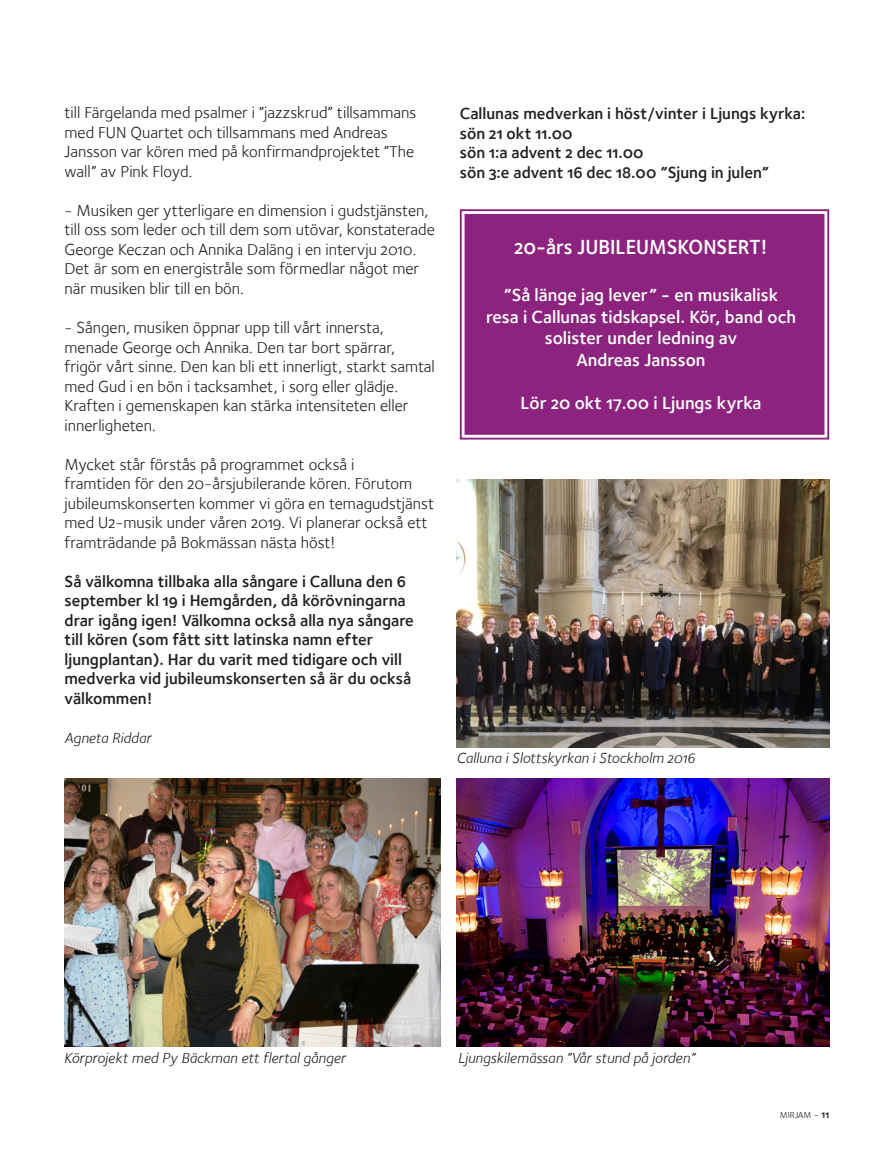
<style>
.page{position:relative;width:893px;height:1149px;background:#fff}
.page>*{position:absolute;margin:0;border:0;box-sizing:border-box;transform-origin:0 0}
.t1{font:21px "Foundry Sterling Demi OSF";color:#fff;scale:.96 1}
.t2{font:18px/21.6px "Foundry Sterling Demi OSF";color:#fff;text-align:center}
.t3{font:16.5px/19.5px "Foundry Sterling Book OSF";color:#231f20}
.t4{font:16.5px/19.5px "Foundry Sterling Demi OSF";color:#231f20}
.t5{font:15px "Foundry Sterling Book Italic OSF";color:#231f20}
.t6{font:9px "Foundry Sterling Book OSF";color:#231f20}
.s1{font-size:10.5px}
.s2{font-family:"Foundry Sterling Demi OSF";font-size:10.5px}
</style>
<div class="page">
<img style="left:64px;top:778px;width:377px;height:268px">
<img style="left:456px;top:778px;width:373px;height:268px">
<img style="left:456px;top:479px;width:373px;height:268px">
<svg style="left:459px;top:209px;width:371px;height:231px;background:#912e85"></svg>
<div style="left:465px;top:214px;width:359px;height:220px;border:4px solid #8c237f"></div>
<div style="left:471px;top:220px;width:347px;height:208px;border:2px solid #8c237f"></div>
<p class="t3" style="left:65px;top:103px;width:353px">till Färgelanda med psalmer i ”jazzskrud” tillsammans med FUN Quartet och tillsammans med Andreas Jansson var kören med på konfirmandprojektet ”The wall” av Pink Floyd.</p>
<p class="t3" style="left:65px;top:200px;width:372px">- Musiken ger ytterligare en dimension i gudstjänsten, till oss som leder och till dem som utövar, konstaterade George Keczan och Annika Daläng i en intervju 2010.<br>Det är som en energistråle som förmedlar något mer när musiken blir till en bön.</p>
<p class="t3" style="left:65px;top:317px;width:372px">- Sången, musiken öppnar upp till vårt innersta, menade George och Annika. Den tar bort spärrar, frigör vårt sinne. Den kan bli ett innerligt, starkt samtal med Gud i en bön i tacksamhet, i sorg eller glädje.<br>Kraften i gemenskapen kan stärka intensiteten eller innerligheten.</p>
<p class="t3" style="left:65px;top:454px;width:371px">Mycket står förstås på programmet också i<br>framtiden för den 20-årsjubilerande kören. Förutom jubileumskonserten kommer vi göra en temagudstjänst med U2-musik under våren 2019. Vi planerar också ett framträdande på Bokmässan nästa höst!</p>
<p class="t4" style="left:65px;top:571px;width:351px">Så välkomna tillbaka alla sångare i Calluna den 6 september kl 19 i Hemgården, då körövningarna drar igång igen! Välkomna också alla nya sångare till kören (som fått sitt latinska namn efter ljungplantan). Har du varit med tidigare och vill medverka vid jubileumskonserten så är du också välkommen!</p>
<p class="t5" style="left:65px;top:728px;width:88px">Agneta Riddar</p>
<p class="t4" style="left:460px;top:104px;width:347px">Callunas medverkan i höst/vinter i Ljungs kyrka: sön 21 okt 11.00<br>sön 1:a advent 2 dec 11.00<br>sön 3:e advent 16 dec 18.00 ”Sjung in julen”</p>
<p class="t1" style="left:514px;top:235px;width:265px">20-års JUBILEUMSKONSERT!</p>
<p class="t2" style="left:486px;top:284px;width:311px">”Så länge jag lever” - en musikalisk resa i Callunas tidskapsel. Kör, band och solister under ledning av<br>Andreas Jansson</p>
<p class="t2" style="left:521px;top:392px;width:242px">Lör 20 okt 17.00 i Ljungs kyrka</p>
<p class="t5" style="left:457px;top:749px;width:240px">Calluna i Slottskyrkan i Stockholm 2016</p>
<p class="t5" style="left:64px;top:1048px;width:284px">Körprojekt med Py Bäckman ett flertal gånger</p>
<p class="t5" style="left:458px;top:1048px;width:239px">Ljungskilemässan ”Vår stund på jorden”</p>
<p class="t6" style="left:780px;top:1109px;width:51px">MIRJAM <span class="s1">-</span> <span class="s2">11</span></p>
</div>
